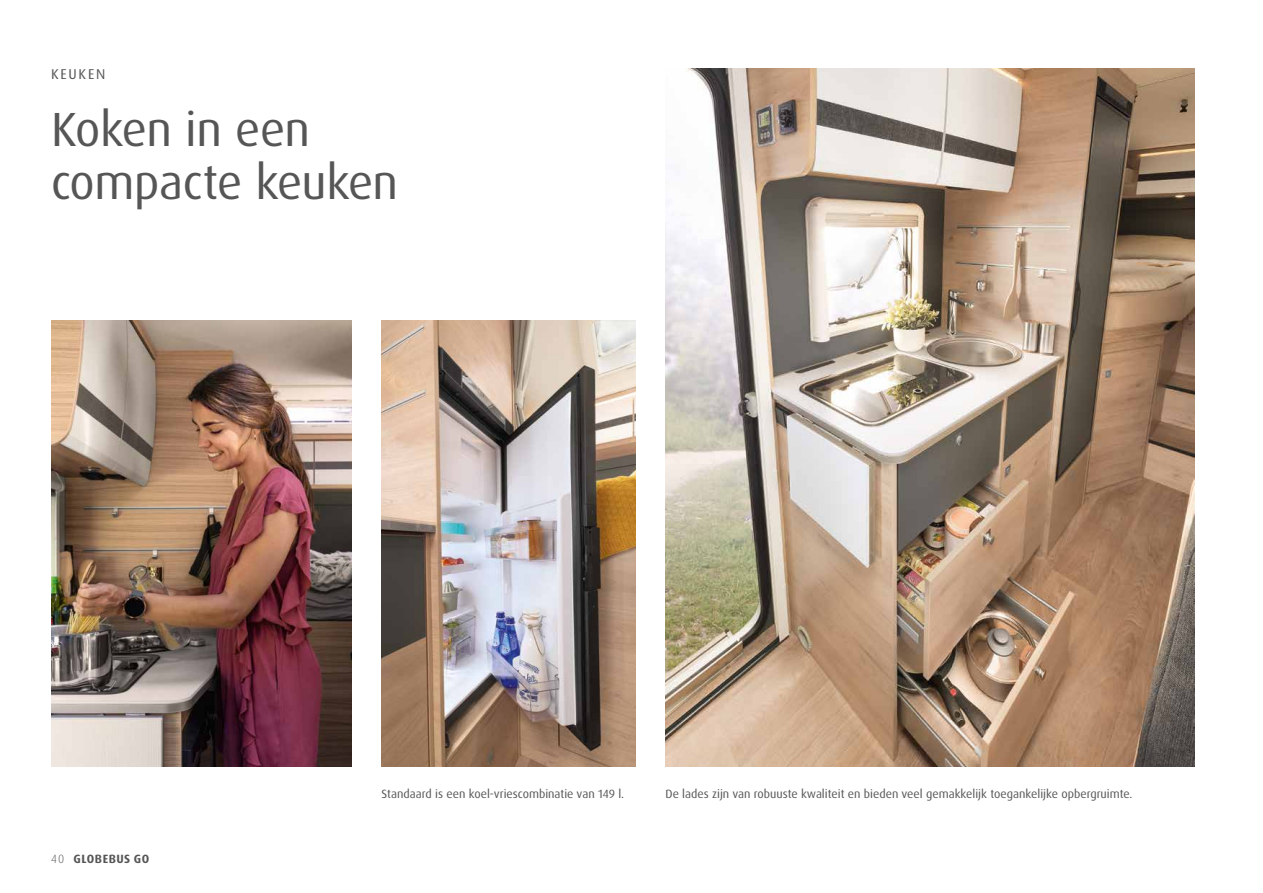
<style>
.page{position:relative;width:1263px;height:893px;background:#fff}
.page>*{position:absolute;margin:0;border:0;box-sizing:border-box;transform-origin:0 0}
.t1{font:48px/52.5px "Dax Pro";letter-spacing:-.015em;color:#565656}
.t2{font:14.25px "Dax Pro";letter-spacing:.125em;color:#565656}
.t3{font:12px "Dax Pro";color:#565656}
.t4{font:700 12px "Dax Pro";letter-spacing:.04em;color:#565656}
.t5{font:300 12px "Dax OT";color:#565656}
</style>
<div class="page">
<img style="left:51px;top:321px;width:301px;height:446px">
<img style="left:382px;top:321px;width:254px;height:446px">
<img style="left:665px;top:68px;width:530px;height:699px">
<p class="t2" style="left:51px;top:65px;width:56px">KEUKEN</p>
<h1 class="t1" style="left:51px;top:103px;width:349px">Koken in een compacte keuken</h1>
<p class="t5" style="left:51px;top:851px;width:15px">40</p>
<p class="t4" style="left:74px;top:851px;width:77px">GLOBEBUS GO</p>
<p class="t3" style="left:382px;top:786px;width:244px">Standaard is een koel-vriescombinatie van 149 l.</p>
<p class="t3" style="left:665px;top:786px;width:469px">De lades zijn van robuuste kwaliteit en bieden veel gemakkelijk toegankelijke opbergruimte.</p>
</div>
